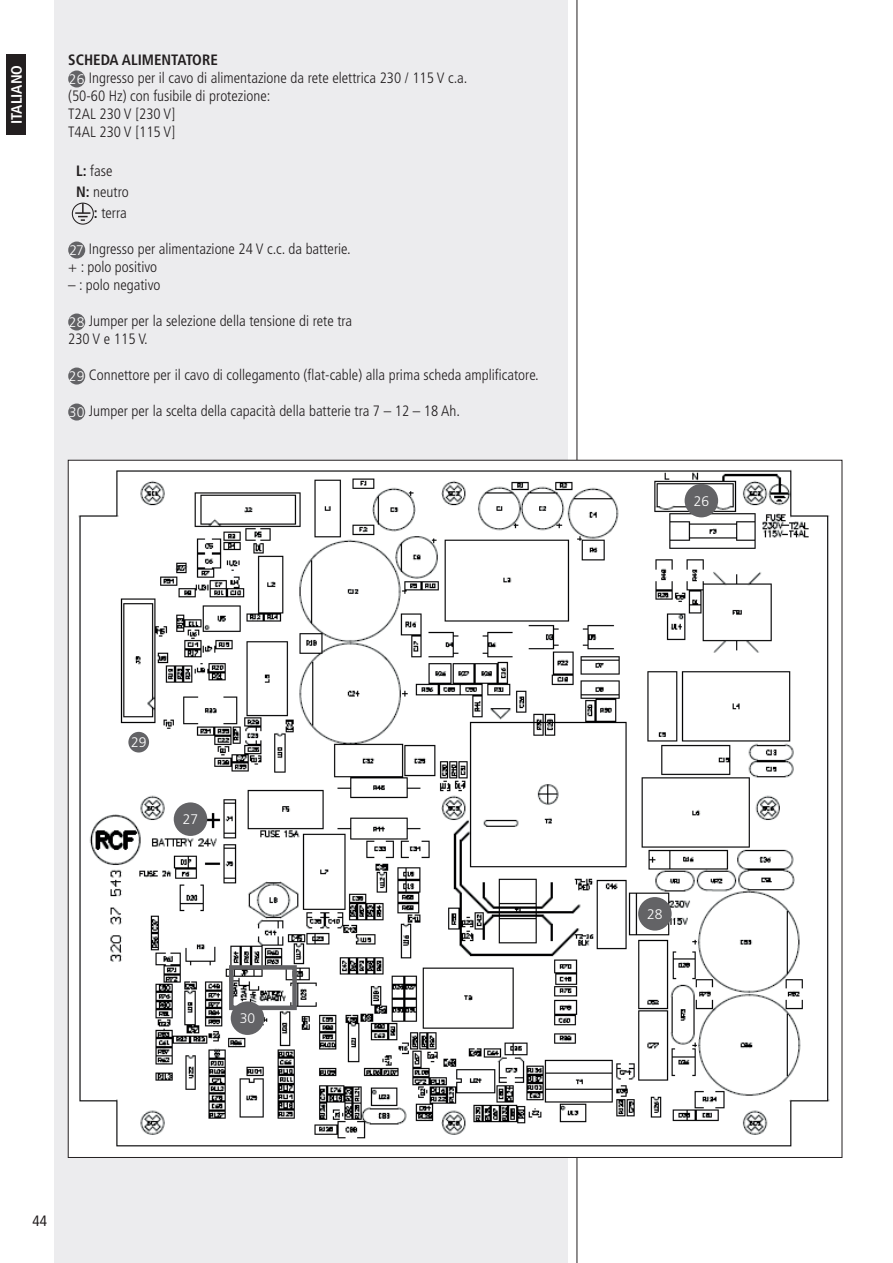
<style>
.page{position:relative;width:893px;height:1263px;background:#fff}
.page>*{position:absolute;margin:0;border:0;box-sizing:border-box;transform-origin:0 0}
.t1{font:300 condensed 15px/18px "Frutiger LT Std";color:#231f20}
.t2{font:700 condensed 15px "Frutiger LT Std";color:#fff}
.t3{font:condensed 15px "Frutiger LT Std";color:#231f20}
.t4{font:300 13.8px "Frutiger LT Std";color:#fff}
.s1{font-weight:700}
.s2{font-stretch:normal;font-size:13.8px;color:#fff}
</style>
<div class="page">
<div style="left:54px;top:0;width:514px;height:1263px;background:#ececee"></div>
<hr style="left:577px;top:0;width:1px;height:1263px;background:#231f20">
<div style="left:6px;top:54px;width:20px;height:81px;background:#231f20"></div>
<div style="left:68px;top:70px;width:17px;height:18px;background:#636366;border-radius:50%"></div>
<div style="left:72px;top:203px;width:22px;height:22px;border:1px solid #231f20;border-radius:50%"></div>
<svg style="left:75px;top:203px;width:15px;height:18px"></svg>
<div style="left:68px;top:241px;width:17px;height:18px;background:#636366;border-radius:50%"></div>
<div style="left:68px;top:313px;width:17px;height:18px;background:#636366;border-radius:50%"></div>
<div style="left:68px;top:367px;width:17px;height:18px;background:#636366;border-radius:50%"></div>
<div style="left:68px;top:403px;width:17px;height:18px;background:#636366;border-radius:50%"></div>
<div style="left:68px;top:460px;width:774px;height:697px;background:#fff"></div>
<img style="left:78px;top:469px;width:752px;height:678px">
<div style="left:128px;top:732px;width:21px;height:20px;background:#636366;border-radius:50%"></div>
<div style="left:685px;top:484px;width:33px;height:33px;background:#636366;border-radius:50%"></div>
<div style="left:174px;top:802px;width:33px;height:34px;background:#636366;border-radius:50%"></div>
<div style="left:638px;top:897px;width:34px;height:33px;background:#636366;border-radius:50%"></div>
<div style="left:231px;top:1001px;width:33px;height:34px;background:#636366;border-radius:50%"></div>
<div style="left:229px;top:965px;width:68px;height:45px;border:4px solid #636366"></div>
<p class="t2" style="left:8px;top:124px;width:60px;rotate:-90deg">ITALIANO</p>
<p class="t1" style="left:68px;top:51px;width:401px"><span class="s1">SCHEDA ALIMENTATORE<br></span><span class="s2">26</span> Ingresso per il cavo di alimentazione da rete elettrica 230 / 115 V c.a. (50-60 Hz) con fusibile di protezione:<br>T2AL 230 V [230 V]<br>T4AL 230 V [115 V]</p>
<p class="t1" style="left:76px;top:162px;width:38px"><span class="s1">L:</span> fase</p>
<p class="t1" style="left:76px;top:183px;width:54px"><span class="s1">N:</span> neutro</p>
<p class="t1" style="left:94px;top:204px;width:34px"><span class="s1">:</span> terra</p>
<p class="t1" style="left:68px;top:240px;width:284px"><span class="s2">27</span> Ingresso per alimentazione 24 V c.c. da batterie. + : polo positivo</p>
<p class="t1" style="left:68px;top:276px;width:94px">– : polo negativo</p>
<p class="t1" style="left:68px;top:312px;width:285px"><span class="s2">28</span> Jumper per la selezione della tensione di rete tra<br>230 V e 115 V.</p>
<p class="t1" style="left:69px;top:366px;width:471px"><span class="s2">29</span> Connettore per il cavo di collegamento (flat-cable) alla prima scheda amplificatore.</p>
<p class="t1" style="left:69px;top:402px;width:392px"><span class="s2">30</span> Jumper per la scelta della capacità della batterie tra 7 – 12 – 18 Ah.</p>
<p class="t3" style="left:33px;top:1211px;width:16px">44</p>
<p class="t4" style="left:131px;top:735px;width:17px">29</p>
<p class="t4" style="left:183px;top:812px;width:17px">27</p>
<p class="t4" style="left:240px;top:1011px;width:17px">30</p>
<p class="t4" style="left:694px;top:493px;width:17px">26</p>
<p class="t4" style="left:647px;top:906px;width:17px">28</p>
</div>
